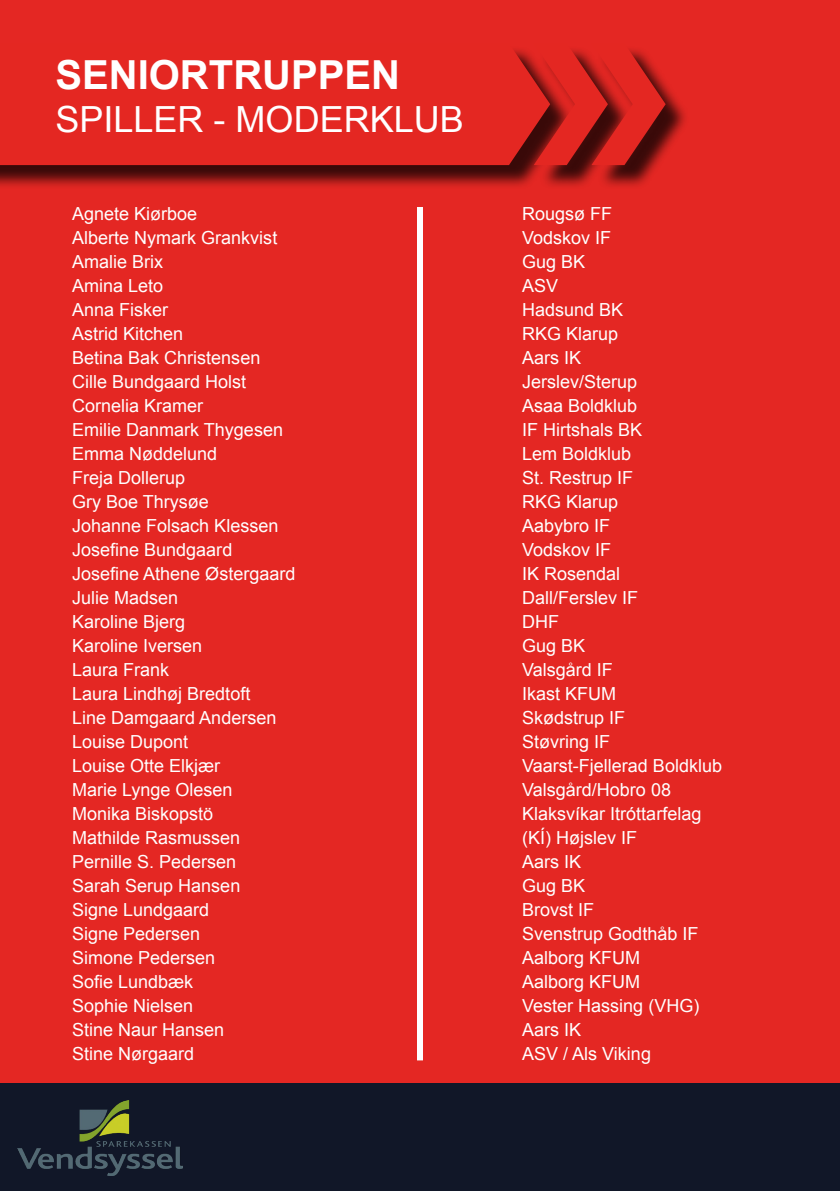
<style>
.page{position:relative;width:840px;height:1191px;background:#fff}
.page>*{position:absolute;margin:0;border:0;box-sizing:border-box;transform-origin:0 0}
.t1{font:700 40px "Arial";color:#fff}
.t2{font:36px "Arial";color:#fff}
.t3{font:18px "Arial";color:#fff}
</style>
<div class="page">
<div style="left:0;top:0;width:839px;height:1191px;background:#e42723"></div>
<div style="left:0;top:46px;width:689px;height:144px;background:#000;opacity:.75"></div>
<svg style="left:0;top:46px;width:533px;height:119px"></svg>
<svg style="left:533px;top:46px;width:132px;height:119px"></svg>
<div style="left:0;top:1083px;width:839px;height:108px;background:#111728"></div>
<img style="left:17px;top:1100px;width:166px;height:76px">
<div style="left:417px;top:207px;width:6px;height:853px;background:#fff"></div>
<p class="t1" style="left:55px;top:48px;width:346px">SENIORTRUPPEN</p>
<p class="t2" style="left:55px;top:96px;width:410px">SPILLER - MODERKLUB</p>
<p class="t3" style="left:72px;top:202px;width:127px">Agnete Kiørboe</p>
<p class="t3" style="left:72px;top:226px;width:207px">Alberte Nymark Grankvist</p>
<p class="t3" style="left:72px;top:250px;width:93px">Amalie Brix</p>
<p class="t3" style="left:72px;top:274px;width:93px">Amina Leto</p>
<p class="t3" style="left:72px;top:298px;width:98px">Anna Fisker</p>
<p class="t3" style="left:72px;top:322px;width:113px">Astrid Kitchen</p>
<p class="t3" style="left:72px;top:346px;width:190px">Betina Bak Christensen</p>
<p class="t3" style="left:72px;top:370px;width:176px">Cille Bundgaard Holst</p>
<p class="t3" style="left:72px;top:394px;width:133px">Cornelia Kramer</p>
<p class="t3" style="left:72px;top:418px;width:212px">Emilie Danmark Thygesen</p>
<p class="t3" style="left:72px;top:442px;width:147px">Emma Nøddelund</p>
<p class="t3" style="left:72px;top:466px;width:115px">Freja Dollerup</p>
<p class="t3" style="left:72px;top:490px;width:138px">Gry Boe Thrysøe</p>
<p class="t3" style="left:72px;top:514px;width:208px">Johanne Folsach Klessen</p>
<p class="t3" style="left:72px;top:538px;width:162px">Josefine Bundgaard</p>
<p class="t3" style="left:72px;top:562px;width:225px">Josefine Athene Østergaard</p>
<p class="t3" style="left:72px;top:586px;width:108px">Julie Madsen</p>
<p class="t3" style="left:72px;top:610px;width:115px">Karoline Bjerg</p>
<p class="t3" style="left:72px;top:634px;width:132px">Karoline Iversen</p>
<p class="t3" style="left:72px;top:658px;width:99px">Laura Frank</p>
<p class="t3" style="left:72px;top:682px;width:180px">Laura Lindhøj Bredtoft</p>
<p class="t3" style="left:72px;top:706px;width:206px">Line Damgaard Andersen</p>
<p class="t3" style="left:72px;top:730px;width:118px">Louise Dupont</p>
<p class="t3" style="left:72px;top:754px;width:150px">Louise Otte Elkjær</p>
<p class="t3" style="left:72px;top:778px;width:162px">Marie Lynge Olesen</p>
<p class="t3" style="left:72px;top:802px;width:143px">Monika Biskopstö</p>
<p class="t3" style="left:72px;top:826px;width:170px">Mathilde Rasmussen</p>
<p class="t3" style="left:72px;top:850px;width:166px">Pernille S. Pedersen</p>
<p class="t3" style="left:72px;top:874px;width:170px">Sarah Serup Hansen</p>
<p class="t3" style="left:72px;top:898px;width:139px">Signe Lundgaard</p>
<p class="t3" style="left:72px;top:922px;width:130px">Signe Pedersen</p>
<p class="t3" style="left:72px;top:946px;width:145px">Simone Pedersen</p>
<p class="t3" style="left:72px;top:970px;width:123px">Sofie Lundbæk</p>
<p class="t3" style="left:72px;top:994px;width:123px">Sophie Nielsen</p>
<p class="t3" style="left:72px;top:1018px;width:154px">Stine Naur Hansen</p>
<p class="t3" style="left:72px;top:1042px;width:124px">Stine Nørgaard</p>
<p class="t3" style="left:522px;top:202px;width:92px">Rougsø FF</p>
<p class="t3" style="left:522px;top:226px;width:91px">Vodskov IF</p>
<p class="t3" style="left:522px;top:250px;width:65px">Gug BK</p>
<p class="t3" style="left:522px;top:274px;width:38px">ASV</p>
<p class="t3" style="left:522px;top:298px;width:103px">Hadsund BK</p>
<p class="t3" style="left:522px;top:322px;width:98px">RKG Klarup</p>
<p class="t3" style="left:522px;top:346px;width:61px">Aars IK</p>
<p class="t3" style="left:522px;top:370px;width:117px">Jerslev/Sterup</p>
<p class="t3" style="left:522px;top:394px;width:117px">Asaa Boldklub</p>
<p class="t3" style="left:522px;top:418px;width:122px">IF Hirtshals BK</p>
<p class="t3" style="left:522px;top:442px;width:111px">Lem Boldklub</p>
<p class="t3" style="left:522px;top:466px;width:113px">St. Restrup IF</p>
<p class="t3" style="left:522px;top:490px;width:98px">RKG Klarup</p>
<p class="t3" style="left:522px;top:514px;width:90px">Aabybro IF</p>
<p class="t3" style="left:522px;top:538px;width:91px">Vodskov IF</p>
<p class="t3" style="left:522px;top:562px;width:100px">IK Rosendal</p>
<p class="t3" style="left:522px;top:586px;width:118px">Dall/Ferslev IF</p>
<p class="t3" style="left:522px;top:610px;width:38px">DHF</p>
<p class="t3" style="left:522px;top:634px;width:65px">Gug BK</p>
<p class="t3" style="left:522px;top:658px;width:92px">Valsgård IF</p>
<p class="t3" style="left:522px;top:682px;width:96px">Ikast KFUM</p>
<p class="t3" style="left:522px;top:706px;width:105px">Skødstrup IF</p>
<p class="t3" style="left:522px;top:730px;width:90px">Støvring IF</p>
<p class="t3" style="left:522px;top:754px;width:201px">Vaarst-Fjellerad Boldklub</p>
<p class="t3" style="left:522px;top:778px;width:150px">Valsgård/Hobro 08</p>
<p class="t3" style="left:522px;top:802px;width:181px">Klaksvíkar Itróttarfelag</p>
<p class="t3" style="left:522px;top:826px;width:117px">(KÍ) Højslev IF</p>
<p class="t3" style="left:522px;top:850px;width:61px">Aars IK</p>
<p class="t3" style="left:522px;top:874px;width:65px">Gug BK</p>
<p class="t3" style="left:522px;top:898px;width:74px">Brovst IF</p>
<p class="t3" style="left:522px;top:922px;width:178px">Svenstrup Godthåb IF</p>
<p class="t3" style="left:522px;top:946px;width:120px">Aalborg KFUM</p>
<p class="t3" style="left:522px;top:970px;width:120px">Aalborg KFUM</p>
<p class="t3" style="left:522px;top:994px;width:179px">Vester Hassing (VHG)</p>
<p class="t3" style="left:522px;top:1018px;width:61px">Aars IK</p>
<p class="t3" style="left:522px;top:1042px;width:130px">ASV / Als Viking</p>
</div>
